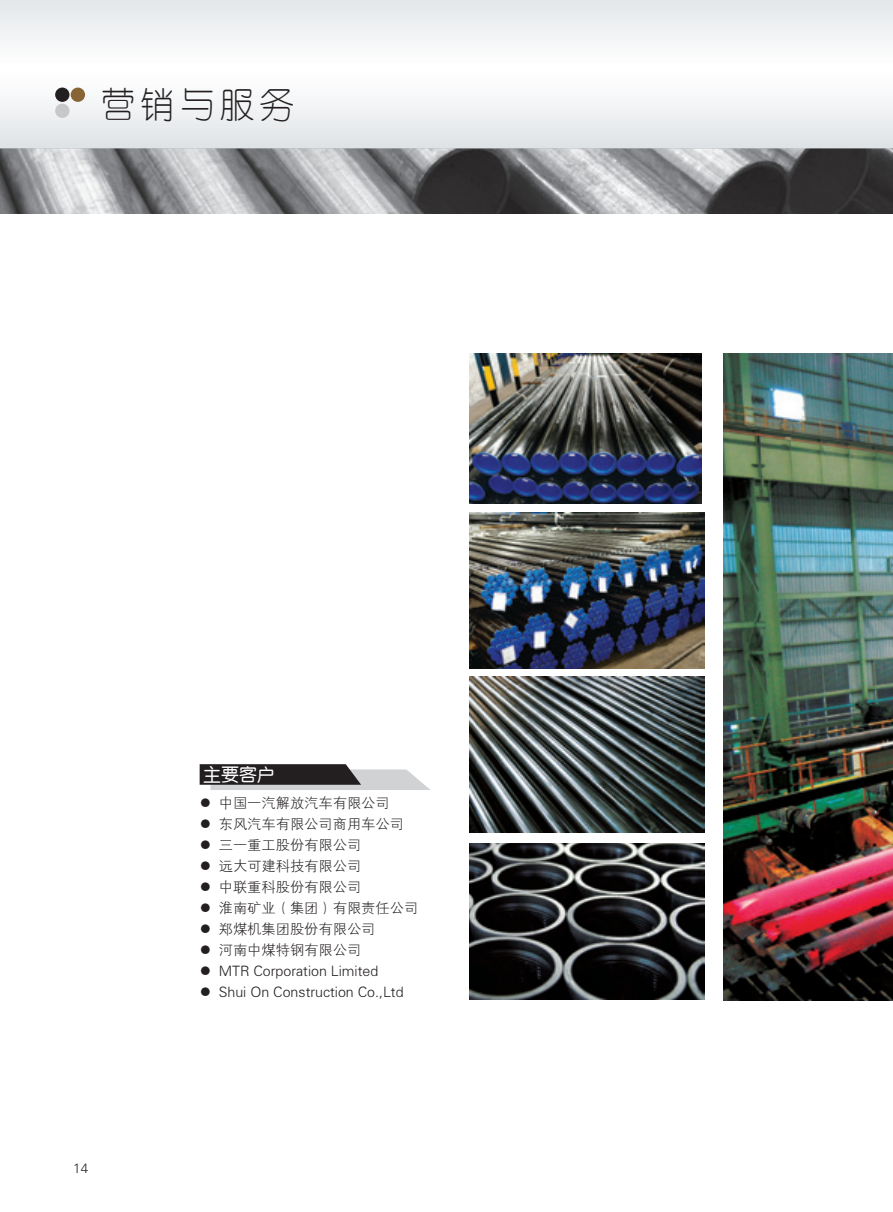
<style>
.page{position:relative;width:893px;height:1212px;background:#fff}
.page>*{position:absolute;margin:0;border:0;box-sizing:border-box;transform-origin:0 0}
.t1{font:34.5px "Hye 1 gj";letter-spacing:.15em;color:#231f20}
.t2{font:18px "H Ye 3 gj";color:#fff}
.t3{font:14.25px/21px "FZXH1 JW GB1 0";color:#231f20}
.t4{font:13.5px "FZXH1 JW GB1 0";color:#231f20}
.s1{font-size:12px}
</style>
<div class="page">
<img style="left:0;top:148px;width:893px;height:66px">
<svg style="left:0;top:0;width:892px;height:148px"></svg>
<div style="left:55px;top:88px;width:14px;height:14px;background:#231f20;border-radius:50%"></div>
<div style="left:55px;top:104px;width:14px;height:14px;background:#c7c8ca;border-radius:50%"></div>
<div style="left:71px;top:88px;width:14px;height:14px;background:#896434;border-radius:50%"></div>
<svg style="left:200px;top:764px;width:230px;height:26px;background:#7b797a"></svg>
<img style="left:723px;top:353px;width:170px;height:647px">
<img style="left:469px;top:512px;width:235px;height:157px">
<img style="left:469px;top:353px;width:233px;height:150px">
<img style="left:469px;top:844px;width:235px;height:156px">
<img style="left:469px;top:676px;width:235px;height:157px">
<h1 class="t1" style="left:101px;top:88px;width:195px">营销与服务</h1>
<p class="t4" style="left:73px;top:1160px;width:16px">14</p>
<p class="t2" style="left:203px;top:765px;width:73px">主要客户</p>
<p class="t3" style="left:200px;top:792px;width:220px"><span class="s1">●</span>　中国一汽解放汽车有限公司<br><span class="s1">●</span>　东风汽车有限公司商用车公司<span class="s1">●</span>　三一重工股份有限公司<br><span class="s1">●</span>　远大可建科技有限公司<br><span class="s1">●</span>　中联重科股份有限公司<br><span class="s1">●</span>　淮南矿业（集团）有限责任公司<span class="s1">●</span>　郑煤机集团股份有限公司<br><span class="s1">●</span>　河南中煤特钢有限公司<br><span class="s1">●</span>　MTR Corporation Limited<br><span class="s1">●</span>　Shui On Construction Co.,Ltd</p>
</div>
